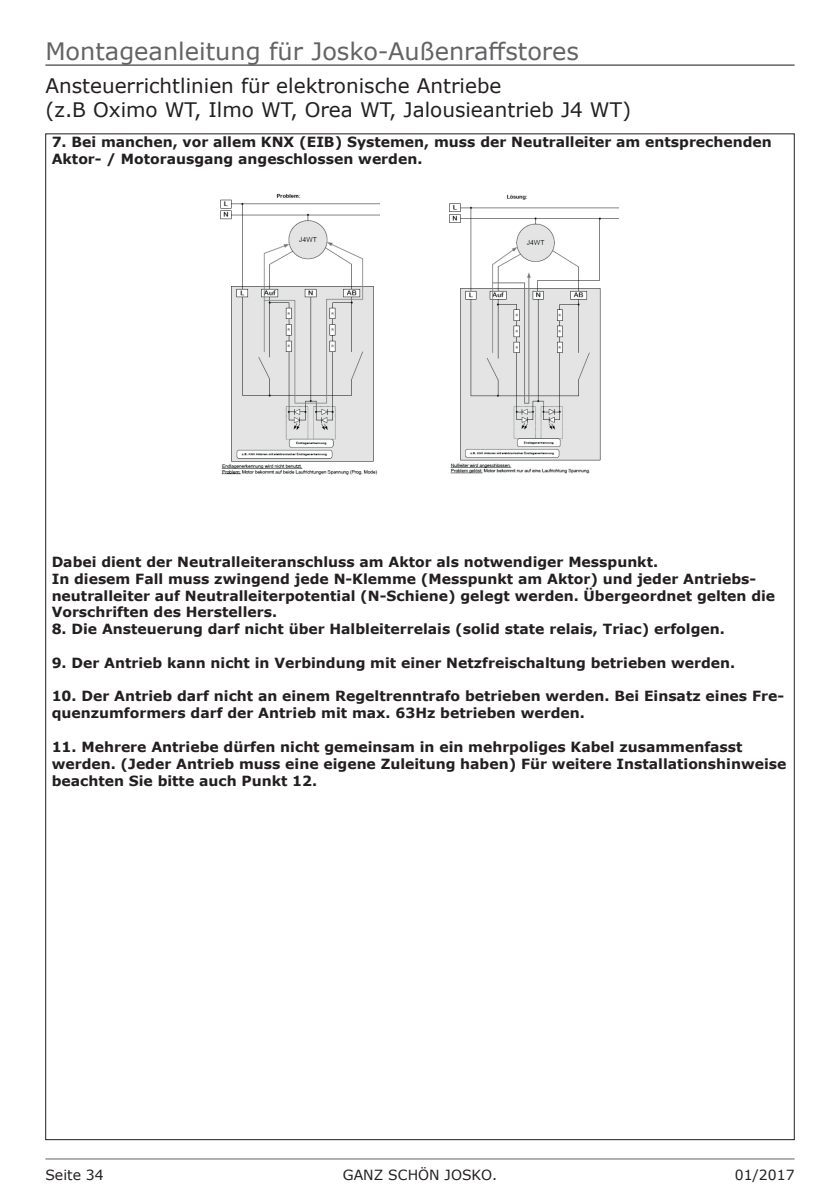
<style>
.page{position:relative;width:840px;height:1191px;background:#fff}
.page>*{position:absolute;margin:0;border:0;box-sizing:border-box;transform-origin:0 0}
.t1{font:24px "Verdana";color:#636366}
.Verdana_6_reg_Links{font:20px "Verdana";color:#231f20}
.Verdana_6_reg_Links-2{font:700 14px/16.8px "Verdana";color:#231f20}
.t2{font:14px "Verdana";color:#231f20}
</style>
<div class="page">
<hr style="left:45px;top:1158px;width:749px;height:1px;background:#636366">
<hr style="left:45px;top:64px;width:749px;height:2px;background:#636366">
<img style="left:220px;top:193px;width:159px;height:282px">
<img style="left:449px;top:194px;width:169px;height:280px">
<h1 class="t1" style="left:45px;top:35px;width:535px">Montageanleitung für Josko-Außenraffstores</h1>
<p class="Verdana_6_reg_Links" style="left:45px;top:71px;width:457px">Ansteuerrichtlinien für elektronische Antriebe</p>
<p class="Verdana_6_reg_Links" style="left:45px;top:96px;width:587px">(z.B Oximo WT, Ilmo WT, Orea WT, Jalousieantrieb J4 WT)</p>
<p class="Verdana_6_reg_Links-2" style="left:52px;top:133px;width:721px">7. Bei manchen, vor allem KNX (EIB) Systemen, muss der Neutralleiter am entsprechenden<br>Aktor- / Motorausgang angeschlossen werden.</p>
<p class="Verdana_6_reg_Links-2" style="left:52px;top:553px;width:607px">Dabei dient der Neutralleiteranschluss am Aktor als notwendiger Messpunkt.</p>
<p class="Verdana_6_reg_Links-2" style="left:52px;top:570px;width:724px">In diesem Fall muss zwingend jede N-Klemme (Messpunkt am Aktor) und jeder Antriebs&shy;neutralleiter auf Neutralleiterpotential (N-Schiene) gelegt werden. Übergeordnet gelten die<br>Vorschriften des Herstellers.</p>
<p class="Verdana_6_reg_Links-2" style="left:52px;top:620px;width:674px">8. Die Ansteuerung darf nicht über Halbleiterrelais (solid state relais, Triac) erfolgen.</p>
<p class="Verdana_6_reg_Links-2" style="left:52px;top:654px;width:684px">9. Der Antrieb kann nicht in Verbindung mit einer Netzfreischaltung betrieben werden.</p>
<p class="Verdana_6_reg_Links-2" style="left:52px;top:687px;width:733px">10. Der Antrieb darf nicht an einem Regeltrenntrafo betrieben werden. Bei Einsatz eines Fre&shy;quenzumformers darf der Antrieb mit max. 63Hz betrieben werden.</p>
<p class="Verdana_6_reg_Links-2" style="left:52px;top:738px;width:735px">11. Mehrere Antriebe dürfen nicht gemeinsam in ein mehrpoliges Kabel zusammenfasst werden. (Jeder Antrieb muss eine eigene Zuleitung haben) Für weitere Installationshinweise beachten Sie bitte auch Punkt 12.</p>
<p class="t2" style="left:45px;top:1165px;width:60px">Seite 34</p>
<p class="t2" style="left:342px;top:1165px;width:156px">GANZ SCHÖN JOSKO.</p>
<p class="t2" style="left:734px;top:1165px;width:61px">01/2017</p>
</div>
